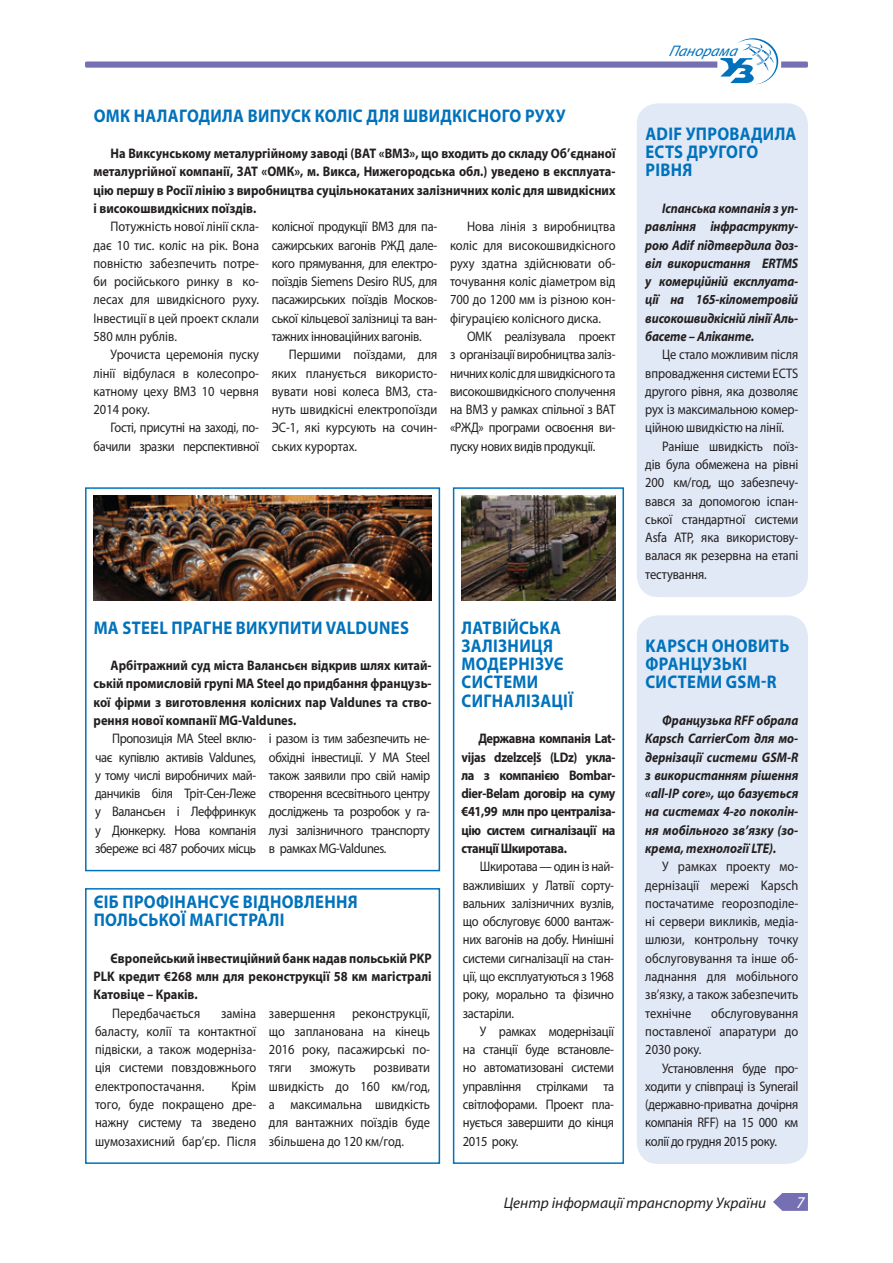
<style>
.page{position:relative;width:893px;height:1263px;background:#fff}
.page>*{position:absolute;margin:0;border:0;box-sizing:border-box;transform-origin:0 0}
.t1{font:700 18.3px/18.3px "Myriad Pro";letter-spacing:.02em;color:#0072bc;scale:.9 1}
.t2{font:700 18.3px "Myriad Pro";letter-spacing:.06em;color:#0072bc;scale:.9 1}
.t3{font:italic 16.5px "Myriad Pro";color:#fff}
.t4{font:italic 15.3px "Myriad Pro";color:#231f20}
.t5{font:italic 15.3px "Myriad Pro";color:#0072bc}
.t6{font:13.8px/18.3px "Myriad Pro";letter-spacing:-.01em;color:#231f20;text-align:justify;scale:.9 1}
.t7{font:700 13.8px/18.3px "Myriad Pro";color:#231f20;text-align:justify;scale:.9 1}
.t8{font:italic 700 13.8px/18.3px "Myriad Pro";letter-spacing:-.005em;color:#231f20;text-align:justify;scale:.9 1}
</style>
<div class="page">
<svg style="left:85px;top:487px;width:356px;height:385px"></svg>
<img style="left:94px;top:496px;width:338px;height:105px">
<div style="left:637px;top:103px;width:171px;height:494px;background:#e1e9f6;border-radius:21px"></div>
<svg style="left:452px;top:487px;width:172px;height:677px"></svg>
<img style="left:461px;top:496px;width:154px;height:105px">
<svg style="left:85px;top:888px;width:356px;height:276px"></svg>
<div style="left:637px;top:615px;width:171px;height:549px;background:#e1e9f6;border-radius:21px"></div>
<div style="left:85px;top:61px;width:723px;height:7px;background:#756fb3;border-radius:2px"></div>
<div style="left:717px;top:60px;width:64px;height:9px;background:#fff;border-radius:2px"></div>
<svg style="left:720px;top:38px;width:58px;height:46px"></svg>
<svg style="left:773px;top:1193px;width:35px;height:18px"></svg>
<h1 class="t2" style="left:94px;top:104px;width:440px">ОМК налагодила випуск коліс для швидкісного</h1>
<h1 class="t1" style="left:525px;top:106px;width:12px">руху</h1>
<p class="t7" style="left:94px;top:144px;width:581px;text-indent:17px">На Виксунському металургійному заводі (ВАТ «ВМЗ», що входить до складу Об’єднаної металургійної компанії, ЗАТ «ОМК», м. Викса, Нижегородська обл.) уведено в експлуата&shy;цію першу в Росії лінію з виробництва суцільнокатаних залізничних коліс для швидкісних і високошвидкісних поїздів.</p>
<p class="t6" style="left:94px;top:217px;width:185px;text-indent:17px">Потужність нової лінії скла&shy;дає 10 тис. коліс на рік. Вона повністю забезпечить потре&shy;би російського ринку в ко&shy;лесах для швидкісного руху.<br>Інвестиції в цей проект склали 580 млн рублів.</p>
<p class="t6" style="left:94px;top:345px;width:185px;text-indent:17px">Урочиста церемонія пуску лінії відбулася в колесопро&shy;катному цеху ВМЗ 10 червня 2014 року.</p>
<p class="t6" style="left:94px;top:418px;width:185px;text-align:right">Гості, присутні на заході, по&shy;бачили зразки перспективної</p>
<p class="t6" style="left:272px;top:217px;width:185px">колісної продукції ВМЗ для па&shy;сажирських вагонів РЖД дале&shy;кого прямування, для електро&shy;поїздів Siemens Desiro RUS, для пасажирських поїздів Москов&shy;ської кільцевої залізниці та ван&shy;тажних інноваційних вагонів.</p>
<p class="t6" style="left:272px;top:345px;width:185px;text-indent:17px">Першими поїздами, для яких планується використо&shy;вувати нові колеса ВМЗ, ста&shy;нуть швидкісні електропоїзди ЭС-1, які курсують на сочин&shy;ських курортах.</p>
<p class="t6" style="left:450px;top:217px;width:185px;text-indent:17px">Нова лінія з виробництва коліс для високошвидкісного руху здатна здійснювати об&shy;точування коліс діаметром від 700 до 1200 мм із різною кон&shy;фігурацією колісного диска.</p>
<p class="t6" style="left:450px;top:327px;width:185px;text-indent:17px">ОМК реалізувала проект з організації виробництва заліз&shy;ничних коліс для швидкісного та високошвидкісного сполучення на ВМЗ у рамках спільної з ВАТ «РЖД» програми освоєння ви&shy;пуску нових видів продукції.</p>
<h1 class="t1" style="left:94px;top:618px;width:99px">MA Stee l прагн</h1>
<h1 class="t1" style="left:223px;top:618px;width:197px">е викуп ити Valdu nes</h1>
<p class="t7" style="left:94px;top:656px;width:377px;text-indent:17px">Арбітражний суд міста Валансьєн відкрив шлях китай&shy;ській промисловій групі MA Steel до придбання французь&shy;кої фірми з виготовлення колісних пар Valdunes та ство&shy;рення нової компанії MG-Valdunes.</p>
<p class="t6" style="left:95px;top:729px;width:181px;text-indent:17px">Пропозиція MA Steel вклю&shy;чає купівлю активів Valdunes, у тому числі виробничих май&shy;данчиків біля Тріт-Сен-Леже у Валансьєн і Леффринкук у Дюнкерку. Нова компанія збереже всі 487 робочих місць</p>
<p class="t6" style="left:269px;top:729px;width:181px">і разом із тим забезпечить не&shy;обхідні інвестиції. У MA Steel також заявили про свій намір створення всесвітнього центру досліджень та розробок у га&shy;лузі залізничного транспорту в рамках MG-Valdunes.</p>
<h1 class="t1" style="left:94px;top:892px;width:45px">ЄІБ про</h1>
<h1 class="t1" style="left:156px;top:892px;width:34px">фінан</h1>
<h1 class="t1" style="left:209px;top:892px;width:81px">сує віднов</h1>
<h1 class="t1" style="left:304px;top:892px;width:60px">лення</h1>
<h1 class="t1" style="left:94px;top:910px;width:213px">польської магістралі</h1>
<p class="t7" style="left:94px;top:948px;width:377px;text-indent:17px">Європейський інвестиційний банк надав польській PKP PLK кредит €268 млн для реконструкції 58 км магістралі Катовіце – Краків.</p>
<p class="t6" style="left:112px;top:1004px;width:99px">Передбачається</p>
<p class="t6" style="left:95px;top:1004px;width:181px;text-indent:126px">заміна баласту, колії та контактної підвіски, а також модерніза&shy;ція системи повздовжнього електропостачання.</p>
<p class="t6" style="left:95px;top:1077px;width:181px;text-indent:136px">Крім того, буде покращено дре&shy;нажну систему та зведено шумозахисний бар’єр. Після</p>
<p class="t6" style="left:269px;top:1004px;width:181px">завершення реконструкції, що запланована на кінець 2016 року, пасажирські по&shy;тяги</p>
<p class="t6" style="left:269px;top:1058px;width:181px;text-indent:105px">розвивати швидкість до 160 км/год, а максимальна швидкість для вантажних поїздів буде збільшена до 120 км/год.</p>
<p class="t6" style="left:310px;top:1058px;width:53px">зможуть</p>
<h1 class="t1" style="left:462px;top:618px;width:125px">Латвійська залізниця модерн ізує системи сигналізації</h1>
<p class="t7" style="left:461px;top:729px;width:173px;text-indent:17px">Державна компанія Lat&shy;vijas dzelzceļš (LDz) укла&shy;ла з компанією Bombar&shy;dier-Belam договір на суму €41,99 млн про централіза&shy;цію систем сигналізації на станції Шкиротава.</p>
<p class="t6" style="left:463px;top:857px;width:169px;text-indent:17px">Шкиротава — один із най&shy;важливіших у Латвії сорту&shy;вальних залізничних вузлів, що обслуговує 6000 вантаж&shy;них вагонів на добу. Нинішні системи сигналізації на стан&shy;ції, що експлуатуються з 1968 року, морально та фізично застаріли.</p>
<p class="t6" style="left:463px;top:1022px;width:169px;text-indent:17px">У рамках модернізації на станції буде встановле&shy;но автоматизовані системи управління стрілками та світлофорами. Проект пла&shy;нується завершити до кінця 2015 року.</p>
<p class="t5" style="left:669px;top:41px;width:74px">Панорама</p>
<h1 class="t1" style="left:645px;top:124px;width:69px">Adi f Упрова</h1>
<h1 class="t1" style="left:751px;top:124px;width:49px">дила</h1>
<h1 class="t1" style="left:645px;top:142px;width:71px">ECTS другого рівня</h1>
<p class="t8" style="left:645px;top:199px;width:172px;text-indent:17px">Іспанська компанія з уп&shy;равління інфраструкту&shy;рою Adif підтвердила доз&shy;віл використання ERTMS у комерційній експлуата&shy;ції на 165-кілометровій високошвидкісній лінії Аль&shy;басете – Аліканте.</p>
<p class="t6" style="left:645px;top:345px;width:172px;text-indent:17px">Це стало можливим після впровадження системи ECTS другого рівня, яка дозволяє рух із максимальною комер&shy;ційною швидкістю на лінії.</p>
<p class="t6" style="left:645px;top:437px;width:172px;text-indent:17px">Раніше швидкість поїз&shy;дів була обмежена на рівні 200 км/год, що забезпечу&shy;вався за допомогою іспан&shy;ської стандартної системи Asfa ATP, яка використову&shy;валася як резервна на етапі тестування.</p>
<h1 class="t1" style="left:645px;top:636px;width:24px">Kapsc</h1>
<h1 class="t1" style="left:697px;top:636px;width:31px">h онов</h1>
<h1 class="t1" style="left:758px;top:636px;width:36px">ить</h1>
<h1 class="t1" style="left:645px;top:654px;width:28px">францу</h1>
<h1 class="t1" style="left:645px;top:654px;width:147px;text-indent:67px">зькі системи GSM-R</h1>
<p class="t8" style="left:645px;top:711px;width:172px;text-indent:17px">Французька RFF обрала Kapsch CarrierCom для мо&shy;дернізації системи GSM-R з використанням рішення «all-IP core», що базується на системах 4-го поколін&shy;ня мобільного зв’язку (зо&shy;крема, технології LTE).</p>
<p class="t6" style="left:645px;top:857px;width:172px;text-indent:17px">У рамках проекту мо&shy;дернізації мережі Kapsch постачатиме георозподіле&shy;ні сервери викликів, медіа&shy;шлюзи, контрольну точку обслуговування та інше об&shy;ладнання для мобільного зв’язку, а також забезпечить технічне</p>
<p class="t6" style="left:645px;top:1004px;width:171px;text-indent:66px">обслуговування поставленої апаратури до 2030 року.</p>
<p class="t6" style="left:645px;top:1058px;width:172px;text-indent:17px">Установлення буде про&shy;ходити у співпраці із Synerail (державно-приватна дочірня компанія RFF) на 15 000 км колії до грудня 2015 року.</p>
<p class="t4" style="left:504px;top:1193px;width:264px">Центр інформації транспорту України</p>
<p class="t3" style="left:797px;top:1192px;width:10px">7</p>
</div>
